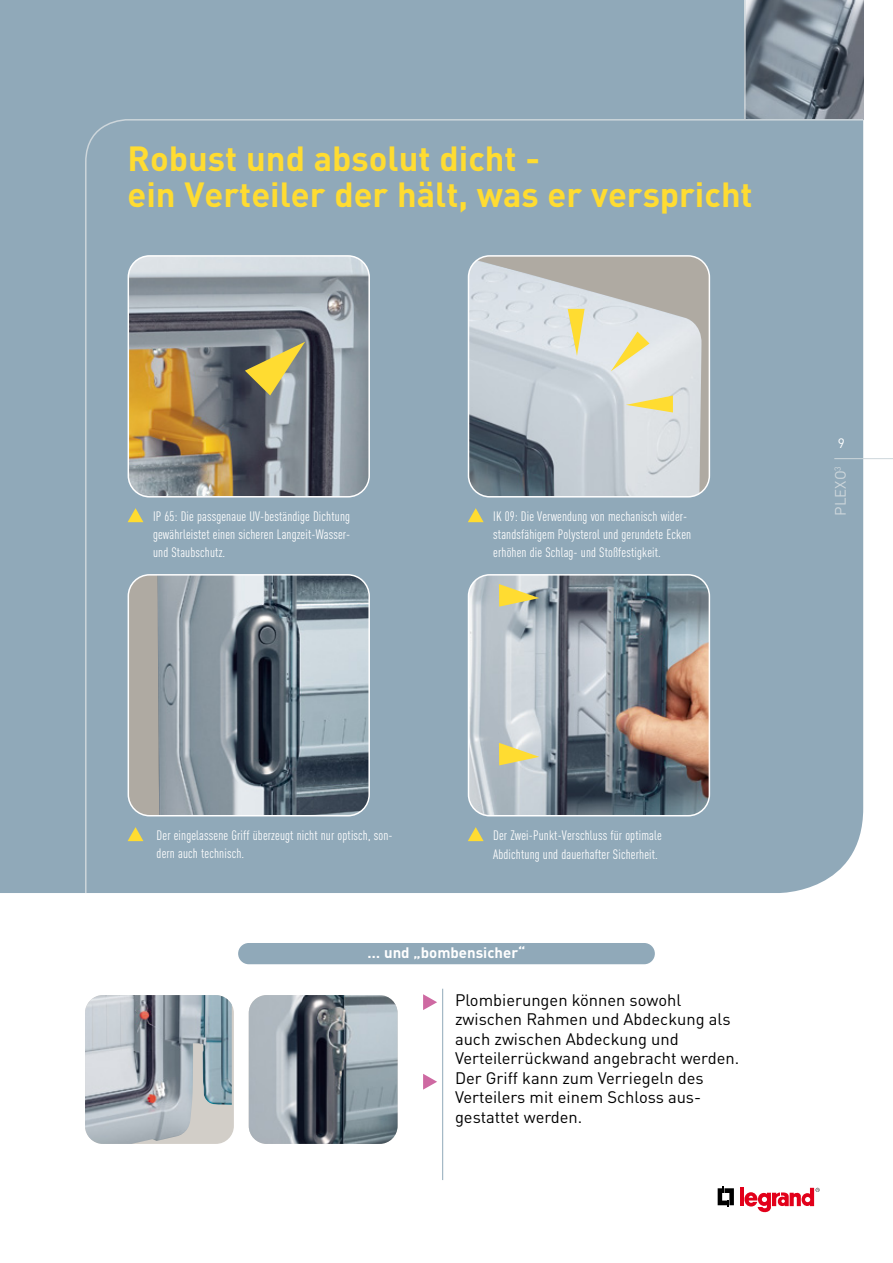
<style>
.page{position:relative;width:893px;height:1263px;background:#fff}
.page>*{position:absolute;margin:0;border:0;box-sizing:border-box;transform-origin:0 0}
.t1{font:700 34.5px/36px "DIN Pro";color:#ffdc31}
.t2{font:16.5px/19.5px "DIN Pro";color:#000}
.t3{font:700 15px "DIN Pro";color:#fff}
.t4{font:15px "DIN Pro";color:#cdd6db}
.t5{font:condensed 13.5px/18px "DIN Pro";letter-spacing:.01em;color:#fff}
.t6{font:13.5px "DIN Pro";color:#fff}
</style>
<div class="page">
<div style="left:0;top:0;width:744px;height:893px;background:#90a9b9"></div>
<svg style="left:718px;top:1187px;width:16px;height:20px"></svg>
<hr style="left:740px;top:1188px;width:4px;height:18px;background:#e2001a">
<svg style="left:744px;top:1188px;width:76px;height:24px"></svg>
<hr style="left:834px;top:458px;width:59px;height:1px;background:#cdd6db">
<img style="left:746px;top:0;width:117px;height:118px">
<div style="left:84px;top:118px;width:780px;height:775px;background:#90a9b9"></div>
<div style="left:128px;top:575px;width:241px;height:241px;background:#afaaa2;border-radius:21px"></div>
<img style="left:157px;top:575px;width:212px;height:241px">
<div style="left:128px;top:574px;width:242px;height:242px;border:2px solid #fff;border-radius:21px"></div>
<div style="left:238px;top:943px;width:417px;height:21px;background:#90a9b9;border-radius:11px"></div>
<hr style="left:744px;top:0;width:2px;height:119px;background:#cdd6db">
<img style="left:468px;top:575px;width:241px;height:241px">
<div style="left:468px;top:574px;width:242px;height:242px;border:2px solid #fff;border-radius:21px"></div>
<hr style="left:442px;top:989px;width:1px;height:191px;background:#90a9b9">
<img style="left:85px;top:995px;width:147px;height:149px">
<svg style="left:423px;top:994px;width:14px;height:16px"></svg>
<svg style="left:423px;top:1074px;width:14px;height:16px"></svg>
<img style="left:249px;top:995px;width:149px;height:149px">
<img style="left:128px;top:256px;width:241px;height:241px">
<div style="left:128px;top:255px;width:242px;height:242px;border:2px solid #fff;border-radius:21px"></div>
<svg style="left:245px;top:342px;width:60px;height:53px;background:#a69f69"></svg>
<svg style="left:128px;top:508px;width:15px;height:14px"></svg>
<div style="left:468px;top:256px;width:241px;height:241px;background:#afaaa2;border-radius:21px"></div>
<img style="left:468px;top:260px;width:234px;height:237px">
<div style="left:468px;top:255px;width:242px;height:242px;border:2px solid #fff;border-radius:21px"></div>
<svg style="left:568px;top:309px;width:17px;height:47px"></svg>
<svg style="left:626px;top:396px;width:47px;height:16px"></svg>
<svg style="left:611px;top:332px;width:38px;height:39px"></svg>
<svg style="left:468px;top:508px;width:16px;height:14px"></svg>
<svg style="left:128px;top:827px;width:15px;height:14px"></svg>
<svg style="left:468px;top:827px;width:16px;height:14px"></svg>
<svg style="left:499px;top:584px;width:40px;height:23px"></svg>
<svg style="left:499px;top:743px;width:40px;height:22px"></svg>
<h1 class="t1" style="left:128px;top:139px;width:627px">Robust und absolut dicht -<br>ein Verteiler der hält, was er verspricht</h1>
<p class="t5" style="left:153px;top:507px;width:199px;text-align:justify">IP 65: Die passgenaue UV-beständige Dichtung gewährleistet einen sicheren Langzeit-Wasser&shy;und Staubschutz.</p>
<p class="t5" style="left:493px;top:507px;width:199px">IK 09: Die Verwendung von mechanisch wider&shy;standsfähigem Polysterol und gerundete Ecken erhöhen die Schlag- und Stoßfestigkeit.</p>
<p class="t6" style="left:838px;top:434px;width:9px">9</p>
<p class="t4" style="left:830px;top:516px;width:51px;rotate:-90deg">PLEXO<sup>3</sup></p>
<p class="t5" style="left:157px;top:826px;width:237px">Der eingelassene Griff überzeugt nicht nur optisch, son&shy;dern auch technisch.</p>
<p class="t5" style="left:493px;top:825px;width:170px;line-height:19.5px">Der Zwei-Punkt-Verschluss für optimale<br>Abdichtung und dauerhafter Sicherheit.</p>
<p class="t3" style="left:368px;top:942px;width:159px">… und „bombensicher“</p>
<p class="t2" style="left:455px;top:989px;width:286px">Plombierungen können sowohl zwischen Rahmen und Abdeckung als auch zwischen Abdeckung und<br>Verteilerrückwand angebracht werden.<br>Der Griff kann zum Verriegeln des<br>Verteilers mit einem Schloss aus&shy;gestattet werden.</p>
</div>
